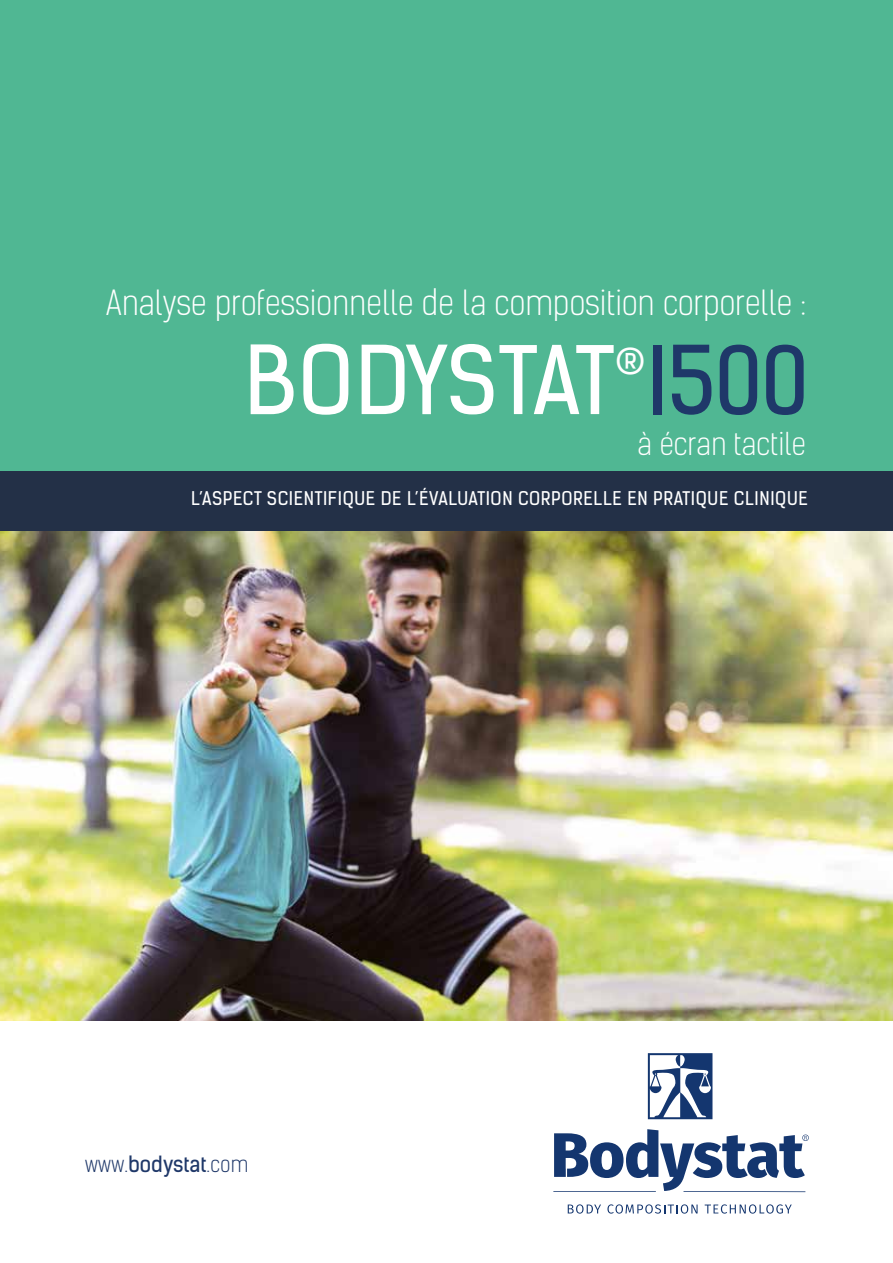
<style>
.page{position:relative;width:893px;height:1263px;background:#fff}
.page>*{position:absolute;margin:0;border:0;box-sizing:border-box;transform-origin:0 0}
.t1{font:90px "Kelson Sans";color:#fff}
.t2{font:36.75px "Kelson Sans";color:#fff}
.t3{font:300 33px "Kelson Sans";color:#fff}
.t4{font:300 30px "Kelson Sans";color:#fff}
.t5{font:300 21px "Kelson Sans";letter-spacing:.02em;color:#1f3869}
.t6{font:18px "Kelson Sans";letter-spacing:.035em;color:#fff}
.s1{color:#1f3869}
.s2{font-weight:400}
</style>
<div class="page">
<img style="left:0;top:530px;width:893px;height:490px">
<div style="left:0;top:0;width:893px;height:527px;background:#50b793"></div>
<div style="left:0;top:471px;width:893px;height:59px;background:#233047"></div>
<svg style="left:568px;top:1204px;width:33px;height:9px"></svg>
<svg style="left:607px;top:1204px;width:91px;height:9px"></svg>
<svg style="left:705px;top:1204px;width:87px;height:9px"></svg>
<svg style="left:648px;top:1053px;width:64px;height:66px"></svg>
<hr style="left:553px;top:1191px;width:103px;height:1px;background:#14366f">
<hr style="left:683px;top:1191px;width:122px;height:1px;background:#14366f">
<svg style="left:554px;top:1129px;width:255px;height:62px"></svg>
<h3 class="t3" style="left:106px;top:283px;width:701px">Analyse professionnelle de la composition corporelle :</h3>
<h1 class="t1" style="left:245px;top:325px;width:564px">BODYSTAT <span class="s1">I500</span></h1>
<h2 class="t2" style="left:615px;top:337px;width:32px">®</h2>
<h3 class="t4" style="left:638px;top:425px;width:170px">à écran tactile</h3>
<p class="t6" style="left:191px;top:487px;width:618px">L’ASPECT SCIENTIFIQUE DE L’ÉVALUATION CORPORELLE EN PRATIQUE CLINIQUE</p>
<p class="t5" style="left:85px;top:1151px;width:165px">www.<span class="s2">bodystat</span>.com</p>
</div>
